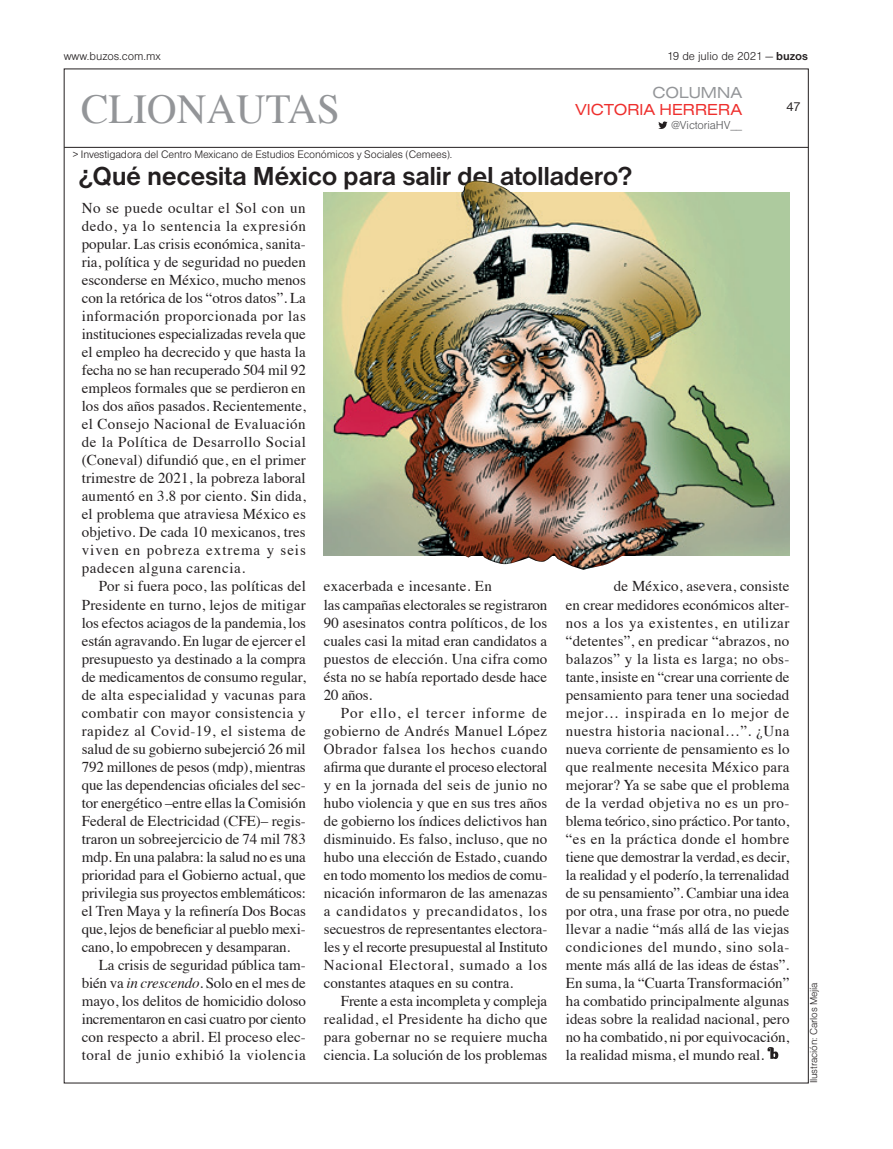
<style>
.page{position:relative;width:893px;height:1149px;background:#fff}
.page>*{position:absolute;margin:0;border:0;box-sizing:border-box;transform-origin:0 0}
.t1{font:41.1px "Times";color:#939598}
.t2{font:700 27px "Nimbus Sans DOT";letter-spacing:-.015em;color:#231f20}
.t3{font:16.5px "Nimbus San D Regu Exte";color:#ee2f2d}
.t4{font:16.5px "Nimbus San D Regu Exte";color:#939598}
.t5{font:15px/18px "Times";color:#231f20;text-align:justify}
.t6{font:13.5px "Nimbus Sans DOT";color:#231f20}
.t7{font:12px "Nimbus Sans DOT Ligh";color:#231f20}
.t8{font:12px "Nimbus Sans DOT Ligh";letter-spacing:-.01em;color:#57585a}
.t9{font:11.25px "Nimbus Sans DOT Ligh";letter-spacing:-.01em;color:#231f20}
.t10{font:10.5px "Nimbus Sans DOT Ligh";letter-spacing:-.01em;color:#231f20}
.s1{font-family:"Nimbus Sans DOT";font-weight:700}
.s2{font-style:italic}
</style>
<div class="page">
<hr style="left:64px;top:147px;width:744px;height:1px;background:#231f20">
<svg style="left:658px;top:121px;width:9px;height:8px"></svg>
<svg style="left:767px;top:1047px;width:11px;height:11px"></svg>
<img style="left:324px;top:193px;width:466px;height:362px">
<img style="left:449px;top:180px;width:216px;height:389px">
<p class="t7" style="left:64px;top:50px;width:99px">www.buzos.com.mx</p>
<h1 class="t1" style="left:81px;top:71px;width:260px">CLIONAUTAS</h1>
<p class="t7" style="left:667px;top:50px;width:142px">19 de julio de 2021 — <span class="s1">buzos</span></p>
<p class="t4" style="left:653px;top:83px;width:91px">COLUMNA</p>
<p class="t3" style="left:575px;top:100px;width:169px">VICTORIA HERRERA</p>
<p class="t8" style="left:672px;top:118px;width:72px">@VictoriaHV__</p>
<p class="t6" style="left:786px;top:99px;width:16px">47</p>
<p class="t9" style="left:73px;top:147px;width:381px">&gt; Investigadora del Centro Mexicano de Estudios Económicos y Sociales (Cemees).</p>
<h2 class="t2" style="left:79px;top:161px;width:555px">¿Qué necesita México para salir del atolladero?</h2>
<p class="t5" style="left:82px;top:198px;width:226px">No se puede ocultar el Sol con un dedo, ya lo sentencia la expresión popular. Las crisis económica, sanita&shy;ria, política y de seguridad no pueden esconderse en México, mucho menos con la retórica de los “otros datos”. La información proporcionada por las instituciones especializadas revela que el empleo ha decrecido y que hasta la fecha no se han recuperado 504 mil 92 empleos formales que se perdieron en los dos años pasados. Recientemente, el Consejo Nacional de Evaluación de la Política de Desarrollo Social (Coneval) difundió que, en el primer trimestre de 2021, la pobreza laboral aumentó en 3.8 por ciento. Sin dida, el problema que atraviesa México es objetivo. De cada 10 mexicanos, tres viven en pobreza extrema y seis padecen alguna carencia.</p>
<p class="t5" style="left:82px;top:576px;width:226px;text-indent:17px">Por si fuera poco, las políticas del Presidente en turno, lejos de mitigar los efectos aciagos de la pandemia, los están agravando. En lugar de ejercer el presupuesto ya destinado a la compra de medicamentos de consumo regular, de alta especialidad y vacunas para combatir con mayor consistencia y rapidez al Covid-19, el sistema de salud de su gobierno subejerció 26 mil 792 millones de pesos (mdp), mientras que las dependencias oficiales del sec&shy;tor energético –entre ellas la Comisión Federal de Electricidad (CFE)– regis&shy;traron un sobreejercicio de 74 mil 783 mdp. En una palabra: la salud no es una prioridad para el Gobierno actual, que privilegia sus proyectos emblemáticos: el Tren Maya y la refinería Dos Bocas que, lejos de beneficiar al pueblo mexi&shy;cano, lo empobrecen y desamparan.</p>
<p class="t5" style="left:82px;top:954px;width:226px;text-indent:17px">La crisis de seguridad pública tam&shy;bién va <span class="s2">in crescendo</span>. Solo en el mes de mayo, los delitos de homicidio doloso incrementaron en casi cuatro por ciento con respecto a abril. El proceso elec&shy;toral de junio exhibió la violencia</p>
<p class="t5" style="left:324px;top:576px;width:225px;text-align:left">exacerbada e incesante. En<br>las campañas electorales se registraron<br>90 asesinatos contra políticos, de los cuales casi la mitad eran candidatos a puestos de elección. Una cifra como ésta no se había reportado desde hace<br>20 años.</p>
<p class="t5" style="left:324px;top:702px;width:225px;text-indent:17px">Por ello, el tercer informe de gobierno de Andrés Manuel López Obrador falsea los hechos cuando afirma que durante el proceso electoral y en la jornada del seis de junio no hubo violencia y que en sus tres años de gobierno los índices delictivos han disminuido. Es falso, incluso, que no hubo una elección de Estado, cuando en todo momento los medios de comu&shy;nicación informaron de las amenazas a candidatos y precandidatos, los secuestros de representantes electora&shy;les y el recorte presupuestal al Instituto Nacional Electoral, sumado a los constantes ataques en su contra.</p>
<p class="t5" style="left:324px;top:990px;width:225px;text-indent:17px">Frente a esta incompleta y compleja realidad, el Presidente ha dicho que para gobernar no se requiere mucha ciencia. La solución de los problemas</p>
<p class="t5" style="left:566px;top:576px;width:225px;text-indent:48px">de México, asevera, consiste en crear medidores económicos alter&shy;nos a los ya existentes, en utilizar “detentes”, en predicar “abrazos, no balazos” y la lista es larga; no obs&shy;tante, insiste en “crear una corriente de pensamiento para tener una sociedad mejor… inspirada en lo mejor de nuestra historia nacional…”. ¿Una nueva corriente de pensamiento es lo que realmente necesita México para mejorar? Ya se sabe que el problema de la verdad objetiva no es un pro&shy;blema teórico, sino práctico. Por tanto, “es en la práctica donde el hombre tiene que demostrar la verdad, es decir, la realidad y el poderío, la terrenalidad de su pensamiento”. Cambiar una idea por otra, una frase por otra, no puede llevar a nadie “más allá de las viejas condiciones del mundo, sino sola&shy;mente más allá de las ideas de éstas”.<br>En suma, la “Cuarta Transformación” ha combatido principalmente algunas ideas sobre la realidad nacional, pero no ha combatido, ni por equivocación, la realidad misma, el mundo real.</p>
<p class="t10" style="left:808px;top:1082px;width:102px;rotate:-90deg">Ilustración: Carlos Mejía</p>
</div>
